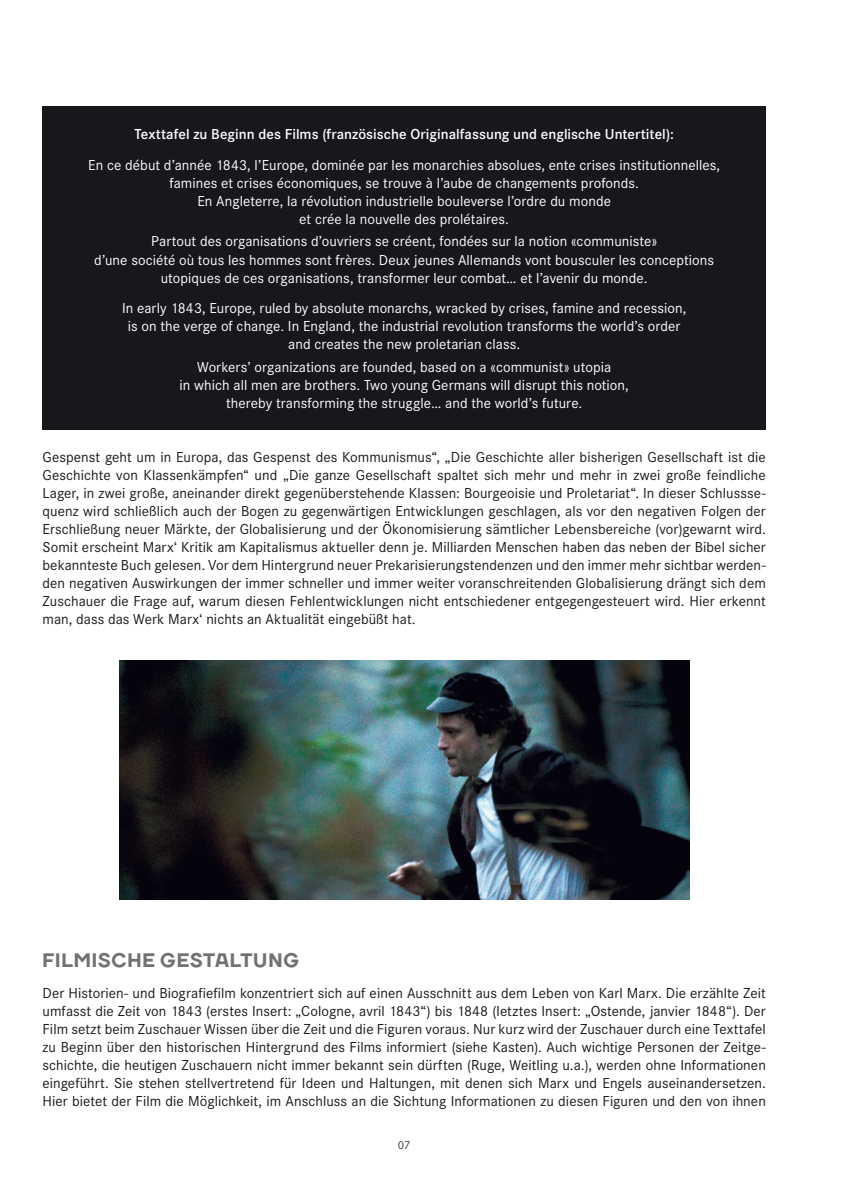
<style>
.page{position:relative;width:851px;height:1191px;background:#fff}
.page>*{position:absolute;margin:0;border:0;box-sizing:border-box;transform-origin:0 0}
.t1{font:800 19.5px "TT Firs";letter-spacing:.045em;color:#707173}
.t2{font:15px/18px "Corporate S";letter-spacing:.005em;color:#1a171c;text-align:justify}
.t3{font:15px/18px "Corporate S";letter-spacing:.005em;color:#fff;text-align:center}
.t4{font:600 15px "Corporate S";letter-spacing:.005em;color:#fff}
.t5{font:12px "Corporate S";color:#3e3e40}
</style>
<div class="page">
<div style="left:43px;top:106px;width:722px;height:323px;background:#1a171c"></div>
<img style="left:119px;top:661px;width:570px;height:238px">
<p class="t4" style="left:134px;top:126px;width:541px">Texttafel zu Beginn des Films (französische Originalfassung und englische Untertitel):</p>
<p class="t3" style="left:88px;top:156px;width:633px">En ce début d’année 1843, l’Europe, dominée par les monarchies absolues, ente crises institutionnelles, famines et crises économiques, se trouve à l’aube de changements profonds.<br>En Angleterre, la révolution industrielle bouleverse l’ordre du monde<br>et crée la nouvelle des prolétaires.</p>
<p class="t3" style="left:94px;top:233px;width:621px">Partout des organisations d’ouvriers se créent, fondées sur la notion «communiste»<br>d’une société où tous les hommes sont frères. Deux jeunes Allemands vont bousculer les conceptions utopiques de ces organisations, transformer leur combat… et l’avenir du monde.</p>
<p class="t3" style="left:122px;top:299px;width:565px">In early 1843, Europe, ruled by absolute monarchs, wracked by crises, famine and recession, is on the verge of change. In England, the industrial revolution transforms the world’s order and creates the new proletarian class.</p>
<p class="t3" style="left:179px;top:358px;width:451px">Workers’ organizations are founded, based on a «communist» utopia<br>in which all men are brothers. Two young Germans will disrupt this notion, thereby transforming the struggle… and the world’s future.</p>
<p class="t2" style="left:43px;top:448px;width:724px">Gespenst geht um in Europa, das Gespenst des Kommunismus“, „Die Geschichte aller bisherigen Gesellschaft ist die Geschichte von Klassenkämpfen“ und „Die ganze Gesellschaft spaltet sich mehr und mehr in zwei große feindliche Lager, in zwei große, aneinander direkt gegenüberstehende Klassen: Bourgeoisie und Proletariat“. In dieser Schlussse&shy;quenz wird schließlich auch der Bogen zu gegenwärtigen Entwicklungen geschlagen, als vor den negativen Folgen der Erschließung neuer Märkte, der Globalisierung und der Ökonomisierung sämtlicher Lebensbereiche (vor)gewarnt wird.<br>Somit erscheint Marx‘ Kritik am Kapitalismus aktueller denn je. Milliarden Menschen haben das neben der Bibel sicher bekannteste Buch gelesen. Vor dem Hintergrund neuer Prekarisierungstendenzen und den immer mehr sichtbar werden&shy;den negativen Auswirkungen der immer schneller und immer weiter voranschreitenden Globalisierung drängt sich dem Zuschauer die Frage auf, warum diesen Fehlentwicklungen nicht entschiedener entgegengesteuert wird. Hier erkennt man, dass das Werk Marx‘ nichts an Aktualität eingebüßt hat.</p>
<h1 class="t1" style="left:43px;top:947px;width:258px">FILMISCHE GESTALTUNG</h1>
<p class="t2" style="left:43px;top:984px;width:724px">Der Historien- und Biografiefilm konzentriert sich auf einen Ausschnitt aus dem Leben von Karl Marx. Die erzählte Zeit umfasst die Zeit von 1843 (erstes Insert: „Cologne, avril 1843“) bis 1848 (letztes Insert: „Ostende, janvier 1848“). Der Film setzt beim Zuschauer Wissen über die Zeit und die Figuren voraus. Nur kurz wird der Zuschauer durch eine Texttafel zu Beginn über den historischen Hintergrund des Films informiert (siehe Kasten). Auch wichtige Personen der Zeitge&shy;schichte, die heutigen Zuschauern nicht immer bekannt sein dürften (Ruge, Weitling u.a.), werden ohne Informationen eingeführt. Sie stehen stellvertretend für Ideen und Haltungen, mit denen sich Marx und Engels auseinandersetzen.<br>Hier bietet der Film die Möglichkeit, im Anschluss an die Sichtung Informationen zu diesen Figuren und den von ihnen</p>
<p class="t5" style="left:397px;top:1138px;width:14px">07</p>
</div>
